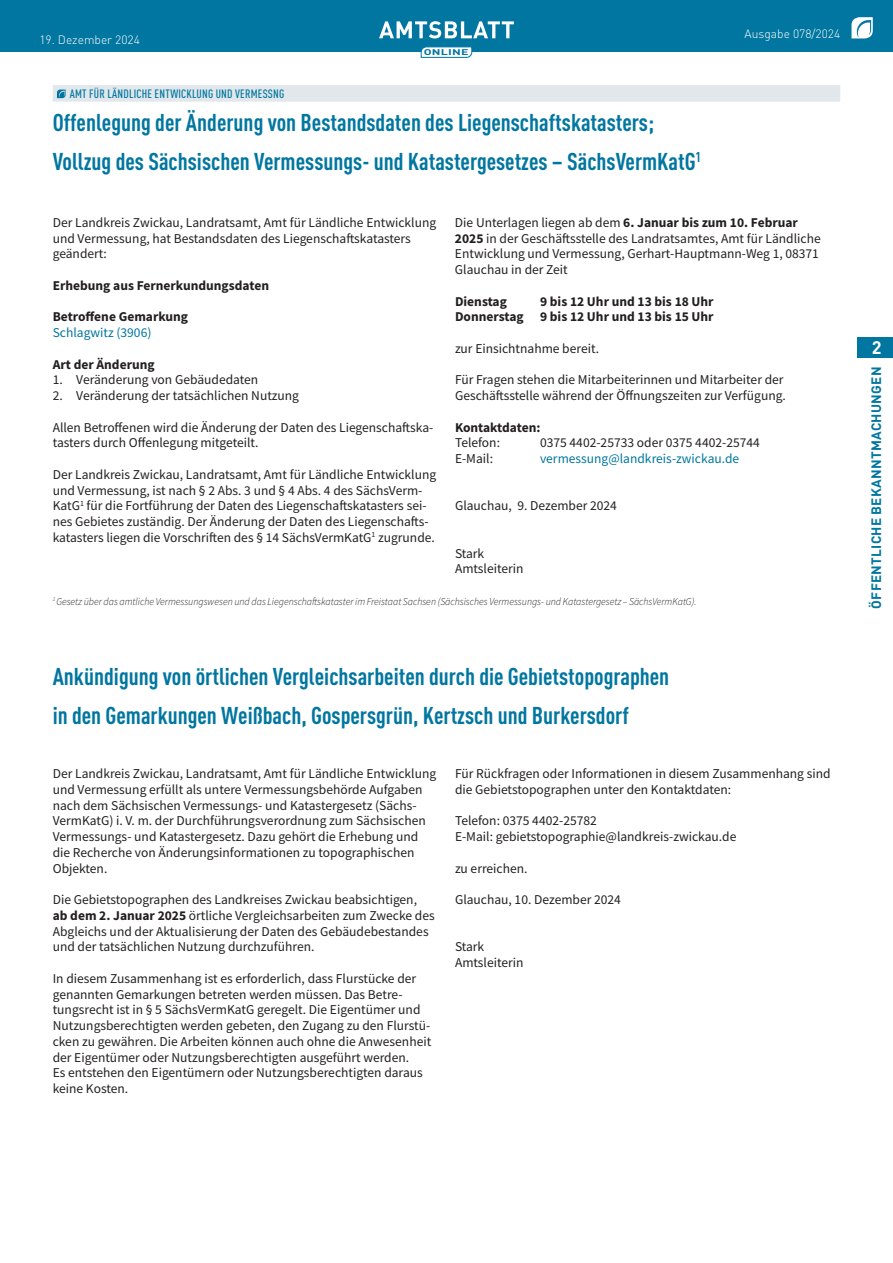
<style>
.page{position:relative;width:893px;height:1263px;background:#fff}
.page>*{position:absolute;margin:0;border:0;box-sizing:border-box;transform-origin:0 0}
._2022_-_Öffentliches_-_HZ16{font:700 condensed 24px "DIN Pro";color:#0076a0}
.t1{font:700 18px "DIN Pro";color:#fff}
._2022_-_Brotschrift{font:13.5px/15.8px "Source Sans Pro";color:#231f20}
._2022_-_Brotschrift-2{font:700 13.5px "Source Sans Pro";color:#231f20}
._2022_-_Brotschrift-3{font:13.5px "Source Sans Pro";color:#0076a0}
.t2{font:700 13.5px "DIN Pro";letter-spacing:.02em;color:#0076a0}
._2022_-_Öffentliches_-_DZ{font:500 condensed 12px "DIN Pro";letter-spacing:.02em;color:#0076a0}
.t3{font:300 12px "DIN Pro";color:#fff}
._2022_-_Brotschrift_-_Fußnote{font:italic 300 10.5px "Source Sans Pro";color:#231f20;scale:.95 1}
.t4{font:700 8.25px "DIN Pro";letter-spacing:.02em;color:#0076a0;scale:1.5 1}
.s1{font-weight:700}
</style>
<div class="page">
<div style="left:0;top:0;width:893px;height:51px;background:#0076a0"></div>
<svg style="left:851px;top:17px;width:22px;height:21px"></svg>
<svg style="left:379px;top:21px;width:135px;height:17px"></svg>
<svg style="left:421px;top:47px;width:51px;height:11px"></svg>
<div style="left:857px;top:337px;width:36px;height:21px;background:#0076a0"></div>
<div style="left:53px;top:85px;width:787px;height:17px;background:#e1e7ea"></div>
<svg style="left:57px;top:90px;width:9px;height:8px"></svg>
<p class="t3" style="left:39px;top:30px;width:102px">19. Dezember 2024</p>
<p class="t4" style="left:424px;top:45px;width:31px">ONLINE</p>
<p class="_2022_-_Öffentliches_-_DZ" style="left:70px;top:85px;width:216px">AMT FÜR LÄNDLICHE ENTWICKLUNG UND VERMESSNG</p>
<p class="_2022_-_Öffentliches_-_HZ16" style="left:53px;top:104px;width:603px">Offenlegung der Änderung von Bestandsdaten des Liegenschaftskatasters;</p>
<p class="_2022_-_Öffentliches_-_HZ16" style="left:53px;top:143px;width:650px">Vollzug des Sächsischen Vermessungs- und Katastergesetzes – SächsVermKatG<sup>1</sup></p>
<p class="t3" style="left:745px;top:25px;width:97px">Ausgabe 078/2024</p>
<p class="_2022_-_Brotschrift" style="left:53px;top:214px;width:385px">Der Landkreis Zwickau, Landratsamt, Amt für Ländliche Entwicklung und Vermessung, hat Bestandsdaten des Liegenschaftskatasters geändert:</p>
<p class="_2022_-_Brotschrift-2" style="left:53px;top:276px;width:218px">Erhebung aus Fernerkundungsdaten</p>
<p class="_2022_-_Brotschrift-2" style="left:53px;top:308px;width:137px">Betroffene Gemarkung</p>
<p class="_2022_-_Brotschrift-3" style="left:53px;top:324px;width:100px">Schlagwitz (3906)</p>
<p class="_2022_-_Brotschrift-2" style="left:53px;top:355px;width:103px">Art der Änderung</p>
<p class="_2022_-_Brotschrift" style="left:53px;top:372px;width:207px">1. Veränderung von Gebäudedaten</p>
<p class="_2022_-_Brotschrift" style="left:53px;top:388px;width:248px">2. Veränderung der tatsächlichen Nutzung</p>
<p class="_2022_-_Brotschrift" style="left:53px;top:419px;width:382px">Allen Betroffenen wird die Änderung der Daten des Liegenschaftska&shy;tasters durch Offenlegung mitgeteilt.</p>
<p class="_2022_-_Brotschrift" style="left:53px;top:466px;width:385px">Der Landkreis Zwickau, Landratsamt, Amt für Ländliche Entwicklung und Vermessung, ist nach § 2 Abs. 3 und § 4 Abs. 4 des SächsVerm-KatG<sup>1</sup> für die Fortführung der Daten des Liegenschaftskatasters sei&shy;nes Gebietes zuständig. Der Änderung der Daten des Liegenschafts&shy;katasters liegen die Vorschriften des § 14 SächsVermKatG<sup>1</sup> zugrunde.</p>
<p class="_2022_-_Brotschrift" style="left:455px;top:214px;width:367px">Die Unterlagen liegen ab dem <span class="s1">6. Januar bis zum 10. Februar 2025</span> in der Geschäftsstelle des Landratsamtes, Amt für Ländliche Entwicklung und Vermessung, Gerhart-Hauptmann-Weg 1, 08371<br>Glauchau in der Zeit</p>
<p class="_2022_-_Brotschrift-2" style="left:455px;top:292px;width:53px">Dienstag</p>
<p class="_2022_-_Brotschrift-2" style="left:540px;top:292px;width:175px">9 bis 12 Uhr und 13 bis 18 Uhr</p>
<p class="_2022_-_Brotschrift-2" style="left:455px;top:308px;width:260px">Donnerstag 9 bis 12 Uhr und 13 bis 15 Uhr</p>
<p class="_2022_-_Brotschrift" style="left:455px;top:340px;width:146px">zur Einsichtnahme bereit.</p>
<p class="_2022_-_Brotschrift" style="left:455px;top:372px;width:332px">Für Fragen stehen die Mitarbeiterinnen und Mitarbeiter der<br>Geschäftsstelle während der Öffnungszeiten zur Verfügung.</p>
<p class="_2022_-_Brotschrift-2" style="left:455px;top:418px;width:87px">Kontaktdaten:</p>
<p class="_2022_-_Brotschrift" style="left:455px;top:435px;width:47px">Telefon:</p>
<p class="_2022_-_Brotschrift" style="left:540px;top:435px;width:221px">0375 4402-25733 oder 0375 4402-25744</p>
<p class="_2022_-_Brotschrift" style="left:455px;top:451px;width:40px">E-Mail:</p>
<p class="_2022_-_Brotschrift-3" style="left:540px;top:450px;width:201px">vermessung@landkreis-zwickau.de</p>
<p class="_2022_-_Brotschrift" style="left:455px;top:498px;width:163px">Glauchau, 9. Dezember 2024</p>
<p class="_2022_-_Brotschrift" style="left:455px;top:545px;width:31px">Stark</p>
<p class="_2022_-_Brotschrift" style="left:455px;top:561px;width:70px">Amtsleiterin</p>
<p class="_2022_-_Brotschrift_-_Fußnote" style="left:53px;top:595px;width:679px"><sup>1</sup> Gesetz über das amtliche Vermessungswesen und das Liegenschaftskataster im Freistaat Sachsen (Sächsisches Vermessungs- und Katastergesetz – SächsVermKatG).</p>
<p class="_2022_-_Öffentliches_-_HZ16" style="left:53px;top:658px;width:618px">Ankündigung von örtlichen Vergleichsarbeiten durch die Gebietstopographen</p>
<p class="_2022_-_Öffentliches_-_HZ16" style="left:53px;top:698px;width:578px">in den Gemarkungen Weißbach, Gospersgrün, Kertzsch und Burkersdorf</p>
<p class="_2022_-_Brotschrift" style="left:53px;top:766px;width:385px">Der Landkreis Zwickau, Landratsamt, Amt für Ländliche Entwicklung und Vermessung erfüllt als untere Vermessungsbehörde Aufgaben nach dem Sächsischen Vermessungs- und Katastergesetz (Sächs-VermKatG) i. V. m. der Durchführungsverordnung zum Sächsischen Vermessungs- und Katastergesetz. Dazu gehört die Erhebung und die Recherche von Änderungsinformationen zu topographischen Objekten.</p>
<p class="_2022_-_Brotschrift" style="left:53px;top:892px;width:384px">Die Gebietstopographen des Landkreises Zwickau beabsichtigen, <span class="s1">ab dem 2. Januar 2025</span> örtliche Vergleichsarbeiten zum Zwecke des Abgleichs und der Aktualisierung der Daten des Gebäudebestandes und der tatsächlichen Nutzung durchzuführen.</p>
<p class="_2022_-_Brotschrift" style="left:53px;top:970px;width:380px">In diesem Zusammenhang ist es erforderlich, dass Flurstücke der genannten Gemarkungen betreten werden müssen. Das Betre&shy;tungsrecht ist in § 5 SächsVermKatG geregelt. Die Eigentümer und Nutzungsberechtigten werden gebeten, den Zugang zu den Flurstü&shy;cken zu gewähren. Die Arbeiten können auch ohne die Anwesenheit der Eigentümer oder Nutzungsberechtigten ausgeführt werden.<br>Es entstehen den Eigentümern oder Nutzungsberechtigten daraus keine Kosten.</p>
<p class="_2022_-_Brotschrift" style="left:455px;top:766px;width:377px">Für Rückfragen oder Informationen in diesem Zusammenhang sind die Gebietstopographen unter den Kontaktdaten:</p>
<p class="_2022_-_Brotschrift" style="left:455px;top:813px;width:143px">Telefon: 0375 4402-25782</p>
<p class="_2022_-_Brotschrift" style="left:455px;top:829px;width:283px">E-Mail: gebietstopographie@landkreis-zwickau.de</p>
<p class="_2022_-_Brotschrift" style="left:455px;top:860px;width:74px">zu erreichen.</p>
<p class="_2022_-_Brotschrift" style="left:455px;top:892px;width:167px">Glauchau, 10. Dezember 2024</p>
<p class="_2022_-_Brotschrift" style="left:455px;top:939px;width:31px">Stark</p>
<p class="_2022_-_Brotschrift" style="left:455px;top:955px;width:70px">Amtsleiterin</p>
<h2 class="t1" style="left:872px;top:333px;width:11px">2</h2>
<p class="t2" style="left:865px;top:609px;width:243px;rotate:-90deg">ÖFFENTLICHE BEKANNTMACHUNGEN</p>
</div>
